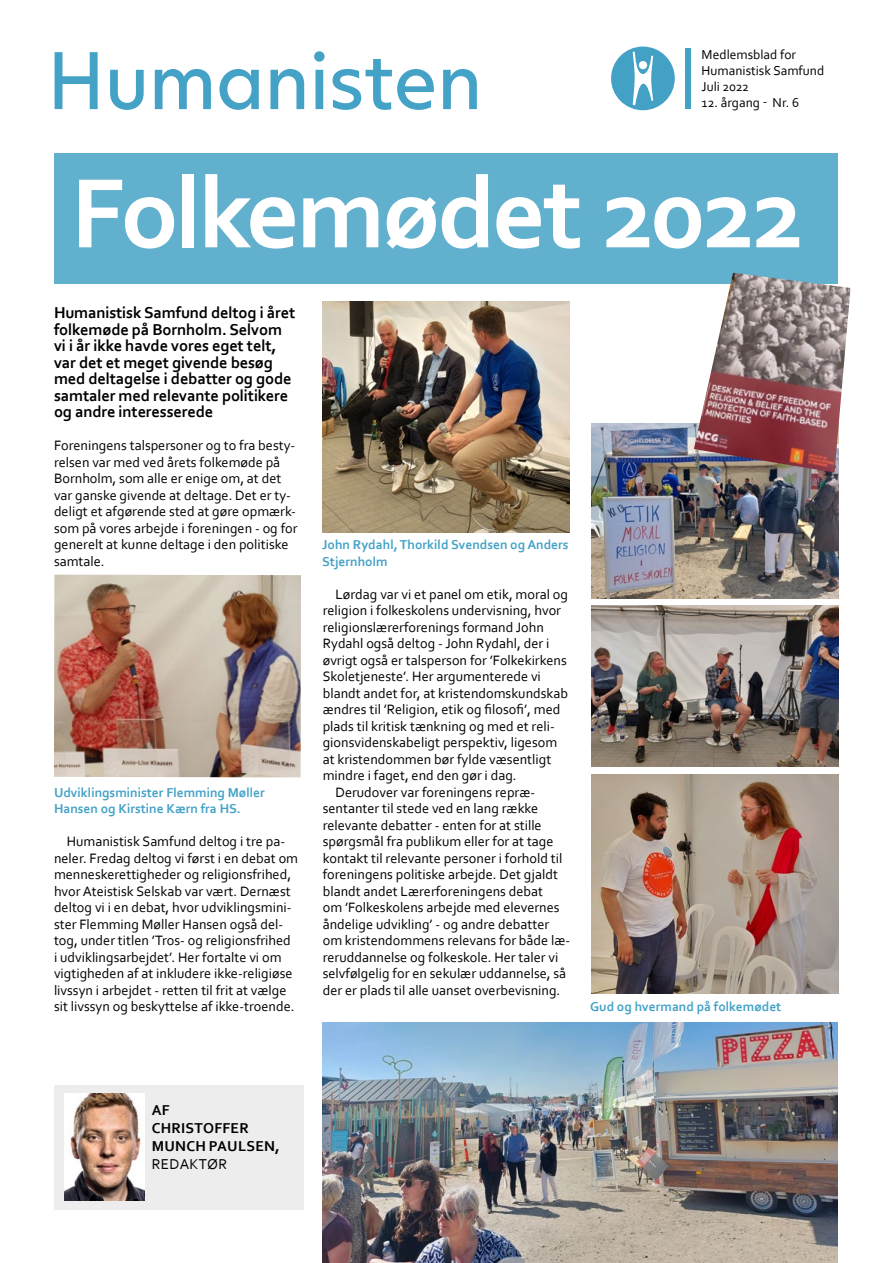
<style>
.page{position:relative;width:893px;height:1263px;background:#fff}
.page>*{position:absolute;margin:0;border:0;box-sizing:border-box;transform-origin:0 0}
.t1{font:700 103.5px "Corbel";letter-spacing:-.025em;color:#fff}
.t2{font:700 16.5px/16.5px "Corbel";letter-spacing:-.01em;color:#000}
.t3{font:700 15px/18px "Corbel";letter-spacing:.02em;color:#000}
.t4{font:15px "Corbel";letter-spacing:.02em;color:#000}
.t5{font:14.25px/16.5px "Corbel";color:#000}
.t6{font:700 13.5px/16.5px "Corbel";color:#44a2c6}
.t7{font:13.5px/16.2px "Corbel";color:#000}
</style>
<div class="page">
<svg style="left:611px;top:47px;width:64px;height:63px"></svg>
<svg style="left:55px;top:51px;width:422px;height:59px"></svg>
<div style="left:685px;top:49px;width:6px;height:60px;background:#44a2c6"></div>
<div style="left:54px;top:153px;width:783px;height:131px;background:#60b0ce"></div>
<div style="left:54px;top:1085px;width:249px;height:124px;background:#ededed"></div>
<img style="left:64px;top:1093px;width:81px;height:107px">
<img style="left:54px;top:575px;width:247px;height:202px">
<img style="left:322px;top:302px;width:248px;height:230px">
<img style="left:591px;top:424px;width:248px;height:175px">
<img style="left:323px;top:1023px;width:515px;height:240px">
<img style="left:592px;top:774px;width:247px;height:219px">
<img style="left:592px;top:605px;width:247px;height:162px">
<img style="left:694px;top:273px;width:156px;height:199px">
<p class="t7" style="left:702px;top:46px;width:124px">Medlemsblad for<br>Humanistisk Samfund<br>Juli 2022</p>
<p class="t7" style="left:702px;top:94px;width:99px">12. årgang - Nr. 6</p>
<h1 class="t1" style="left:71px;top:149px;width:734px">Folkemødet 2022</h1>
<p class="t2" style="left:54px;top:304px;width:243px">Humanistisk Samfund deltog i året folkemøde på Bornholm. Selvom vi i år ikke havde vores eget telt, var det et meget givende besøg med deltagelse i debatter og gode samtaler med relevante politikere og andre interesserede</p>
<p class="t5" style="left:54px;top:437px;width:245px">Foreningens talspersoner og to fra besty&shy;relsen var med ved årets folkemøde på Bornholm, som alle er enige om, at det var ganske givende at deltage. Det er ty&shy;deligt et afgørende sted at gøre opmærk&shy;som på vores arbejde i foreningen - og for generelt at kunne deltage i den politiske samtale.</p>
<p class="t6" style="left:54px;top:783px;width:212px">Udviklingsminister Flemming Møller<br>Hansen og Kirstine Kærn fra HS.</p>
<p class="t5" style="left:54px;top:833px;width:246px;text-indent:13px">Humanistisk Samfund deltog i tre pa&shy;neler. Fredag deltog vi først i en debat om menneskerettigheder og religionsfrihed, hvor Ateistisk Selskab var vært. Dernæst deltog vi i en debat, hvor udviklingsmini&shy;ster Flemming Møller Hansen også del&shy;tog, under titlen ’Tros- og religionsfrihed<br>i udviklingsarbejdet’. Her fortalte vi om vigtigheden af at inkludere ikke-religiøse livssyn i arbejdet - retten til frit at vælge sit livssyn og beskyttelse af ikke-troende.</p>
<p class="t6" style="left:322px;top:536px;width:248px">John Rydahl, Thorkild Svendsen og Anders<br>Stjernholm</p>
<p class="t5" style="left:335px;top:585px;width:234px">Lørdag var vi et panel om etik, moral og</p>
<p class="t5" style="left:323px;top:602px;width:240px">religion i folkeskolens undervisning, hvor</p>
<p class="t5" style="left:323px;top:618px;width:223px">religionslærerforenings formand John</p>
<p class="t5" style="left:323px;top:635px;width:228px">Rydahl også deltog - John Rydahl, der i</p>
<p class="t5" style="left:323px;top:651px;width:245px">øvrigt også er talsperson for ’Folkekirkens</p>
<p class="t5" style="left:323px;top:668px;width:220px">Skoletjeneste’. Her argumenterede vi</p>
<p class="t5" style="left:323px;top:684px;width:247px">blandt andet for, at kristendomskundskab</p>
<p class="t5" style="left:323px;top:701px;width:239px">ændres til ’Religion, etik og filosofi’, med</p>
<p class="t5" style="left:323px;top:717px;width:234px">plads til kritisk tænkning og med et reli-</p>
<p class="t5" style="left:323px;top:734px;width:236px">gionsvidenskabeligt perspektiv, ligesom</p>
<p class="t5" style="left:323px;top:750px;width:230px">at kristendommen bør fylde væsentligt</p>
<p class="t5" style="left:323px;top:767px;width:195px">mindre i faget, end den gør i dag.</p>
<p class="t5" style="left:335px;top:783px;width:201px">Derudover var foreningens repræ-</p>
<p class="t5" style="left:323px;top:800px;width:217px">sentanter til stede ved en lang række</p>
<p class="t5" style="left:323px;top:816px;width:220px">relevante debatter - enten for at stille</p>
<p class="t5" style="left:323px;top:833px;width:232px">spørgsmål fra publikum eller for at tage</p>
<p class="t5" style="left:323px;top:849px;width:241px">kontakt til relevante personer i forhold til</p>
<p class="t5" style="left:323px;top:866px;width:237px">foreningens politiske arbejde. Det gjaldt</p>
<p class="t5" style="left:323px;top:882px;width:222px">blandt andet Lærerforeningens debat</p>
<p class="t5" style="left:323px;top:899px;width:238px">om ’Folkeskolens arbejde med elevernes</p>
<p class="t5" style="left:323px;top:915px;width:228px">åndelige udvikling’ - og andre debatter</p>
<p class="t5" style="left:323px;top:932px;width:249px">om kristendommens relevans for både læ-</p>
<p class="t5" style="left:323px;top:948px;width:237px">reruddannelse og folkeskole. Her taler vi</p>
<p class="t5" style="left:323px;top:965px;width:245px">selvfølgelig for en sekulær uddannelse, så</p>
<p class="t5" style="left:323px;top:981px;width:239px">der er plads til alle uanset overbevisning.</p>
<p class="t6" style="left:590px;top:998px;width:193px">Gud og hvermand på folkemødet</p>
<p class="t3" style="left:152px;top:1101px;width:130px">AF<br>CHRISTOFFER<br>MUNCH PAULSEN,</p>
<p class="t4" style="left:152px;top:1155px;width:77px">REDAKTØR</p>
</div>
